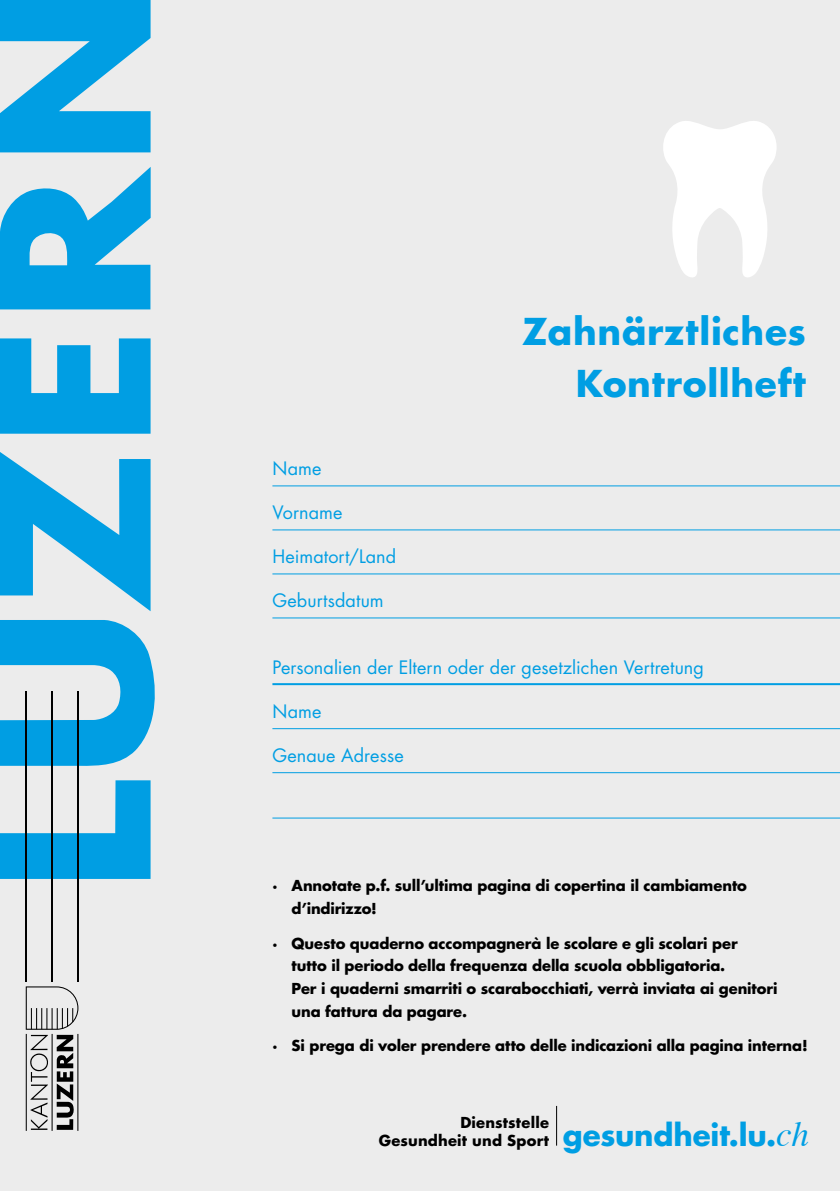
<style>
.page{position:relative;width:840px;height:1191px;background:#fff}
.page>*{position:absolute;margin:0;border:0;box-sizing:border-box;transform-origin:0 0}
.t1{font:700 36px/52px "Futura Luzern";letter-spacing:.02em;color:#009ee3;text-align:right}
.t2{font:18px "Futura Luzern";letter-spacing:.005em;color:#009ee3}
.t3{font:700 14.6px/22.6px "Futura Luzern";letter-spacing:-.005em;color:#000}
.t4{font:700 14.6px/17.6px "Futura Luzern";letter-spacing:.015em;color:#000}
.s1{font-size:29.4px;color:#009ee3}
.s2{font-family:"Times";font-weight:400;font-style:italic;font-size:35px;color:#009ee3}
</style>
<div class="page">
<div style="left:0;top:0;width:839px;height:1191px;background:#ececec"></div>
<hr style="left:556px;top:1106px;width:1px;height:39px;background:#000">
<svg style="left:0;top:452px;width:150px;height:159px"></svg>
<svg style="left:0;top:0;width:150px;height:152px"></svg>
<svg style="left:0;top:338px;width:150px;height:96px"></svg>
<svg style="left:0;top:780px;width:150px;height:99px"></svg>
<svg style="left:0;top:167px;width:150px;height:142px"></svg>
<svg style="left:0;top:620px;width:155px;height:146px"></svg>
<hr style="left:26px;top:1034px;width:1px;height:96px;background:#000">
<hr style="left:52px;top:1034px;width:1px;height:96px;background:#000">
<hr style="left:51px;top:691px;width:2px;height:291px;background:#000">
<hr style="left:77px;top:1034px;width:1px;height:96px;background:#000">
<hr style="left:77px;top:691px;width:1px;height:291px;background:#000">
<svg style="left:26px;top:986px;width:52px;height:143px"></svg>
<hr style="left:26px;top:691px;width:1px;height:291px;background:#000">
<hr style="left:272px;top:485px;width:567px;height:1px;background:#009ee3">
<hr style="left:272px;top:529px;width:567px;height:1px;background:#009ee3">
<hr style="left:272px;top:573px;width:567px;height:1px;background:#009ee3">
<hr style="left:272px;top:617px;width:567px;height:1px;background:#009ee3">
<hr style="left:272px;top:683px;width:567px;height:2px;background:#009ee3">
<hr style="left:272px;top:728px;width:567px;height:1px;background:#009ee3">
<hr style="left:272px;top:772px;width:567px;height:1px;background:#009ee3">
<hr style="left:272px;top:817px;width:567px;height:1px;background:#009ee3">
<svg style="left:663px;top:121px;width:113px;height:156px"></svg>
<p class="t2" style="left:272px;top:457px;width:50px">Name</p>
<p class="t2" style="left:272px;top:501px;width:72px">Vorname</p>
<p class="t2" style="left:272px;top:545px;width:125px">Heimatort/Land</p>
<p class="t2" style="left:272px;top:589px;width:113px">Geburtsdatum</p>
<h1 class="t1" style="left:522px;top:305px;width:285px">Zahnärztliches<br>Kontrollheft</h1>
<p class="t2" style="left:272px;top:655px;width:433px">Personalien der Eltern oder der gesetzlichen Vertretung</p>
<p class="t2" style="left:272px;top:699px;width:50px">Name</p>
<p class="t2" style="left:272px;top:743px;width:133px">Genaue Adresse</p>
<p class="t3" style="left:291px;top:874px;width:456px;text-indent:-19px">∙ Annotate p.f. sull’ultima pagina di copertina il cambiamento d’indirizzo!</p>
<p class="t3" style="left:291px;top:931px;width:487px;text-indent:-19px">∙ Questo quaderno accompagnerà le scolare e gli scolari per<br>tutto il periodo della frequenza della scuola obbligatoria.<br>Per i quaderni smarriti o scarabocchiati, verrà inviata ai genitori una fattura da pagare.</p>
<p class="t3" style="left:272px;top:1034px;width:536px">∙ Si prega di voler prendere atto delle indicazioni alla pagina interna!</p>
<p class="t4" style="left:378px;top:1113px;width:431px;text-indent:81px">Dienststelle<br>Gesundheit und Sport <span class="s1">gesundheit.lu.</span><span class="s2">ch</span></p>
</div>
